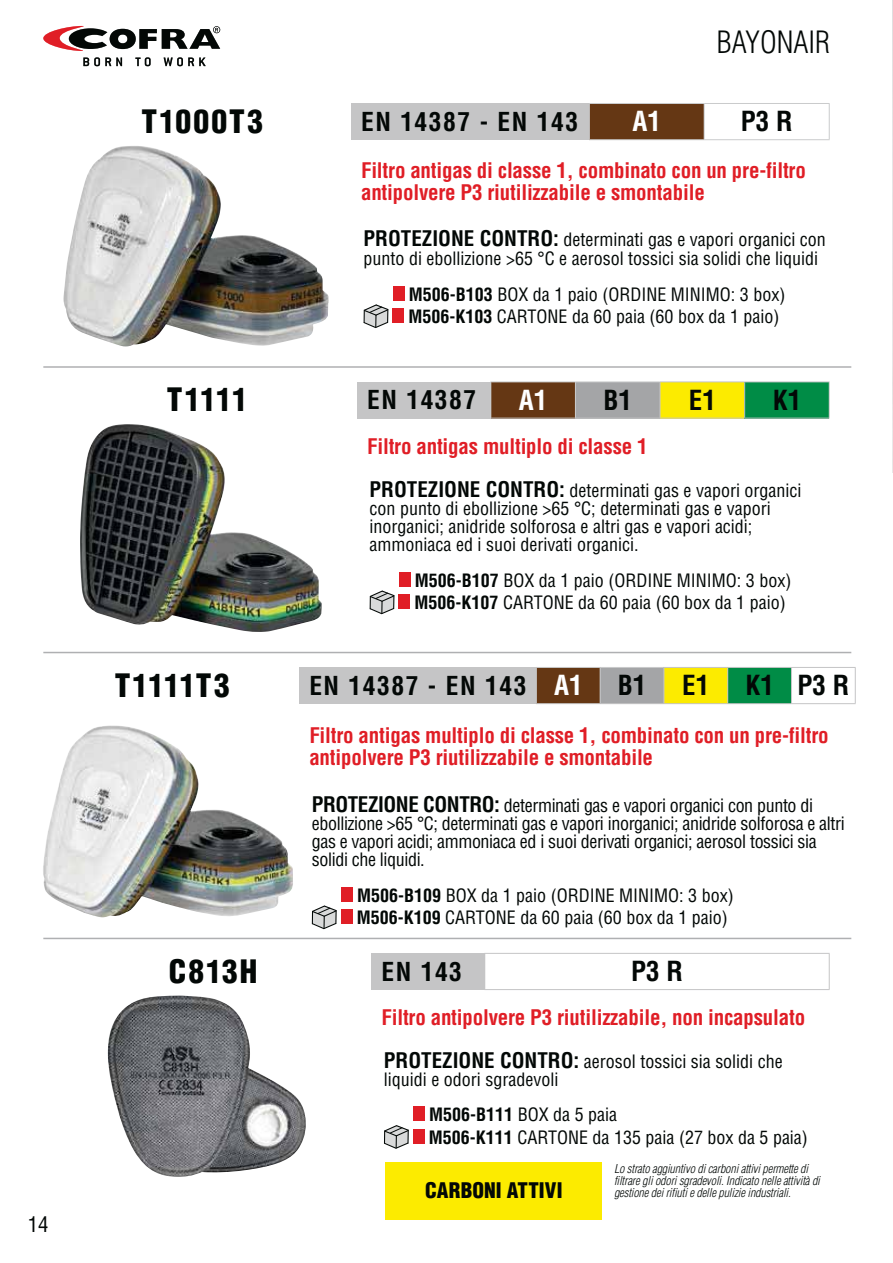
<style>
.page{position:relative;width:893px;height:1263px;background:#fff}
.page>*{position:absolute;margin:0;border:0;box-sizing:border-box;transform-origin:0 0}
.t1{font:900 condensed 31.5px "Helvetica LT Std";letter-spacing:.06em;color:#030806}
.t2{font:900 condensed 31.5px "Helvetica LT Std";letter-spacing:.005em;color:#030806}
.t3{font:300 condensed 30px "Helvetica LT Std";color:#030806}
.t4{font:700 condensed 27px "Helvetica LT Std";color:#030806}
.t5{font:700 condensed 27px "Helvetica LT Std";color:#fff}
.t6{font:700 condensed 25.5px "Helvetica LT Std";letter-spacing:.06em;color:#030806}
.t7{font:700 condensed 21px/22.5px "Helvetica LT Std";letter-spacing:-.01em;color:#e01e26}
.t8{font:900 condensed 21px "Helvetica LT Std";color:#030806}
.t9{font:condensed 21px "Helvetica LT Std";color:#030806}
.t10{font:condensed 18px/18px "Helvetica LT Std";color:#030806}
.t11{font:condensed 18px/18px "Helvetica LT Std";letter-spacing:-.02em;color:#030806}
.t12{font:italic 300 condensed 12px/12px "Helvetica LT Std";letter-spacing:-.01em;color:#030806}
.s1{font-weight:700;font-size:21px}
.s2{font-weight:700}
.s3{font-size:27px;color:#fff}
</style>
<div class="page">
<img style="left:892px;top:0;width:1px;height:472px">
<div style="left:357px;top:382px;width:134px;height:36px;background:#c5c5c6"></div>
<div style="left:491px;top:382px;width:84px;height:36px;background:#653714"></div>
<div style="left:575px;top:382px;width:85px;height:36px;background:#a4a5a7"></div>
<div style="left:660px;top:382px;width:85px;height:36px;background:#fceb00"></div>
<div style="left:745px;top:382px;width:84px;height:36px;background:#008c46"></div>
<hr style="left:745px;top:381px;width:85px;height:1px;background:#c5c5c6">
<hr style="left:829px;top:382px;width:1px;height:36px;background:#c5c5c6">
<hr style="left:745px;top:418px;width:85px;height:1px;background:#c5c5c6">
<hr style="left:660px;top:381px;width:85px;height:1px;background:#c5c5c6">
<hr style="left:744px;top:382px;width:1px;height:36px;background:#c5c5c6">
<hr style="left:660px;top:418px;width:85px;height:1px;background:#c5c5c6">
<hr style="left:575px;top:381px;width:85px;height:1px;background:#cacbcc">
<hr style="left:660px;top:382px;width:1px;height:36px;background:#c5c5c6">
<hr style="left:576px;top:418px;width:84px;height:1px;background:#c5c5c6">
<hr style="left:490px;top:381px;width:85px;height:1px;background:#cacbcc">
<hr style="left:490px;top:382px;width:1px;height:36px;background:#cacbcc">
<hr style="left:575px;top:382px;width:1px;height:36px;background:#cacbcc">
<hr style="left:490px;top:418px;width:86px;height:1px;background:#cacbcc">
<img style="left:80px;top:424px;width:242px;height:208px">
<div style="left:399px;top:572px;width:11px;height:15px;background:#e01e26"></div>
<svg style="left:369px;top:590px;width:26px;height:25px"></svg>
<div style="left:399px;top:594px;width:11px;height:15px;background:#e01e26"></div>
<hr style="left:43px;top:366px;width:808px;height:2px;background:#afb0b2">
<hr style="left:43px;top:652px;width:808px;height:1px;background:#afb0b2">
<hr style="left:43px;top:938px;width:808px;height:1px;background:#afb0b2">
<div style="left:299px;top:667px;width:237px;height:37px;background:#c5c5c6"></div>
<div style="left:536px;top:667px;width:64px;height:37px;background:#653714"></div>
<div style="left:600px;top:667px;width:64px;height:37px;background:#a4a5a7"></div>
<div style="left:664px;top:667px;width:64px;height:37px;background:#fceb00"></div>
<div style="left:728px;top:667px;width:63px;height:37px;background:#008c46"></div>
<hr style="left:728px;top:667px;width:128px;height:1px;background:#c5c5c6">
<hr style="left:791px;top:668px;width:1px;height:35px;background:#c5c5c6">
<hr style="left:855px;top:668px;width:1px;height:35px;background:#c5c5c6">
<hr style="left:728px;top:703px;width:128px;height:1px;background:#c5c5c6">
<hr style="left:663px;top:667px;width:65px;height:1px;background:#c5c5c6">
<hr style="left:727px;top:668px;width:1px;height:35px;background:#c5c5c6">
<hr style="left:664px;top:703px;width:64px;height:1px;background:#c5c5c6">
<hr style="left:600px;top:667px;width:63px;height:1px;background:#cacbcc">
<hr style="left:663px;top:668px;width:1px;height:35px;background:#c5c5c6">
<hr style="left:600px;top:703px;width:64px;height:1px;background:#c5c5c6">
<hr style="left:536px;top:667px;width:64px;height:1px;background:#cacbcc">
<hr style="left:536px;top:668px;width:1px;height:35px;background:#cacbcc">
<hr style="left:600px;top:668px;width:1px;height:35px;background:#cacbcc">
<hr style="left:536px;top:703px;width:64px;height:1px;background:#cacbcc">
<img style="left:43px;top:725px;width:250px;height:192px">
<div style="left:342px;top:887px;width:11px;height:15px;background:#e01e26"></div>
<svg style="left:311px;top:905px;width:26px;height:25px"></svg>
<div style="left:341px;top:909px;width:11px;height:15px;background:#e01e26"></div>
<div style="left:371px;top:953px;width:114px;height:36px;background:#c5c5c6"></div>
<hr style="left:484px;top:953px;width:346px;height:1px;background:#c5c5c6">
<hr style="left:829px;top:954px;width:1px;height:35px;background:#c5c5c6">
<hr style="left:484px;top:989px;width:346px;height:1px;background:#c5c5c6">
<img style="left:108px;top:995px;width:198px;height:182px">
<div style="left:414px;top:1106px;width:11px;height:15px;background:#e01e26"></div>
<svg style="left:384px;top:1125px;width:25px;height:24px"></svg>
<div style="left:413px;top:1129px;width:11px;height:14px;background:#e01e26"></div>
<div style="left:385px;top:1162px;width:217px;height:57px;background:#fceb00"></div>
<svg style="left:43px;top:25px;width:178px;height:42px"></svg>
<div style="left:351px;top:103px;width:238px;height:37px;background:#c5c5c6"></div>
<div style="left:589px;top:103px;width:115px;height:37px;background:#653714"></div>
<hr style="left:589px;top:103px;width:115px;height:1px;background:#cacbcc">
<hr style="left:589px;top:104px;width:1px;height:35px;background:#cacbcc">
<hr style="left:704px;top:103px;width:126px;height:1px;background:#cacbcc">
<hr style="left:704px;top:104px;width:1px;height:35px;background:#cacbcc">
<hr style="left:829px;top:104px;width:1px;height:35px;background:#cacbcc">
<hr style="left:589px;top:139px;width:241px;height:1px;background:#cacbcc">
<img style="left:64px;top:146px;width:264px;height:201px">
<div style="left:393px;top:286px;width:11px;height:15px;background:#e01e26"></div>
<svg style="left:363px;top:304px;width:26px;height:24px"></svg>
<div style="left:393px;top:308px;width:11px;height:15px;background:#e01e26"></div>
<p class="t9" style="left:28px;top:1217px;width:23px">14</p>
<h2 class="t3" style="left:717px;top:25px;width:115px">BAYONAIR</h2>
<h1 class="t1" style="left:142px;top:110px;width:123px">T1000T3</h1>
<h3 class="t6" style="left:361px;top:113px;width:219px">EN 14387 - EN 143</h3>
<h3 class="t5" style="left:632px;top:112px;width:30px">A1</h3>
<h3 class="t4" style="left:741px;top:112px;width:53px">P3 R</h3>
<p class="t7" style="left:361px;top:161px;width:446px">Filtro antigas di classe 1, combinato con un pre-filtro antipolvere P3 riutilizzabile e smontabile</p>
<p class="t10" style="left:364px;top:233px;width:464px;line-height:18.8px"><span class="s1">PROTEZIONE CONTRO:</span> determinati gas e vapori organici con punto di ebollizione &gt;65 °C e aerosol tossici sia solidi che liquidi</p>
<p class="t10" style="left:408px;top:285px;width:378px;line-height:22.2px"><span class="s2">M506-B103</span> BOX da 1 paio (ORDINE MINIMO: 3 box)<br><span class="s2">M506-K103</span> CARTONE da 60 paia (60 box da 1 paio)</p>
<h1 class="t1" style="left:167px;top:389px;width:82px">T1111</h1>
<h3 class="t6" style="left:367px;top:391px;width:111px">EN 14387</h3>
<h3 class="t5" style="left:519px;top:390px;width:30px">A1</h3>
<h3 class="t4" style="left:603px;top:390px;width:30px">B1</h3>
<h3 class="t4" style="left:689px;top:390px;width:28px">E1</h3>
<h3 class="t4" style="left:773px;top:390px;width:30px">K1</h3>
<p class="t7" style="left:367px;top:438px;width:282px">Filtro antigas multiplo di classe 1</p>
<p class="t10" style="left:370px;top:484px;width:433px"><span class="s1">PROTEZIONE CONTRO:</span> determinati gas e vapori organici con punto di ebollizione &gt;65 °C; determinati gas e vapori inorganici; anidride solforosa e altri gas e vapori acidi; ammoniaca ed i suoi derivati organici.</p>
<p class="t10" style="left:414px;top:571px;width:378px;line-height:22.2px"><span class="s2">M506-B107</span> BOX da 1 paio (ORDINE MINIMO: 3 box)<br><span class="s2">M506-K107</span> CARTONE da 60 paia (60 box da 1 paio)</p>
<h1 class="t2" style="left:115px;top:674px;width:117px">T1111T3</h1>
<h3 class="t6" style="left:309px;top:676px;width:275px">EN 14387 - EN 143 <span class="s3">A1</span></h3>
<h3 class="t4" style="left:618px;top:676px;width:30px">B1</h3>
<h3 class="t4" style="left:682px;top:676px;width:28px">E1</h3>
<h3 class="t4" style="left:745px;top:676px;width:105px">K1 P3 R</h3>
<p class="t7" style="left:309px;top:727px;width:521px">Filtro antigas multiplo di classe 1, combinato con un pre-filtro antipolvere P3 riutilizzabile e smontabile</p>
<p class="t11" style="left:312px;top:799px;width:534px"><span class="s1">PROTEZIONE CONTRO:</span> determinati gas e vapori organici con punto di ebollizione &gt;65 °C; determinati gas e vapori inorganici; anidride solforosa e altri gas e vapori acidi; ammoniaca ed i suoi derivati organici; aerosol tossici sia solidi che liquidi.</p>
<p class="t10" style="left:357px;top:886px;width:378px;line-height:22.2px"><span class="s2">M506-B109</span> BOX da 1 paio (ORDINE MINIMO: 3 box)<br><span class="s2">M506-K109</span> CARTONE da 60 paia (60 box da 1 paio)</p>
<h1 class="t1" style="left:169px;top:960px;width:90px">C813H</h1>
<h3 class="t6" style="left:381px;top:962px;width:82px">EN 143</h3>
<h3 class="t4" style="left:631px;top:962px;width:53px">P3 R</h3>
<p class="t7" style="left:381px;top:1009px;width:425px">Filtro antipolvere P3 riutilizzabile, non incapsulato</p>
<p class="t10" style="left:384px;top:1054px;width:400px"><span class="s1">PROTEZIONE CONTRO:</span> aerosol tossici sia solidi che liquidi e odori sgradevoli</p>
<p class="t10" style="left:429px;top:1106px;width:381px;line-height:22.2px"><span class="s2">M506-B111</span> BOX da 5 paia<br><span class="s2">M506-K111</span> CARTONE da 135 paia (27 box da 5 paia)</p>
<p class="t8" style="left:425px;top:1183px;width:139px">CARBONI ATTIVI</p>
<p class="t12" style="left:614px;top:1164px;width:207px">Lo strato aggiuntivo di carboni attivi permette di filtrare gli odori sgradevoli. Indicato nelle attività di gestione dei rifiuti e delle pulizie industriali.</p>
</div>
